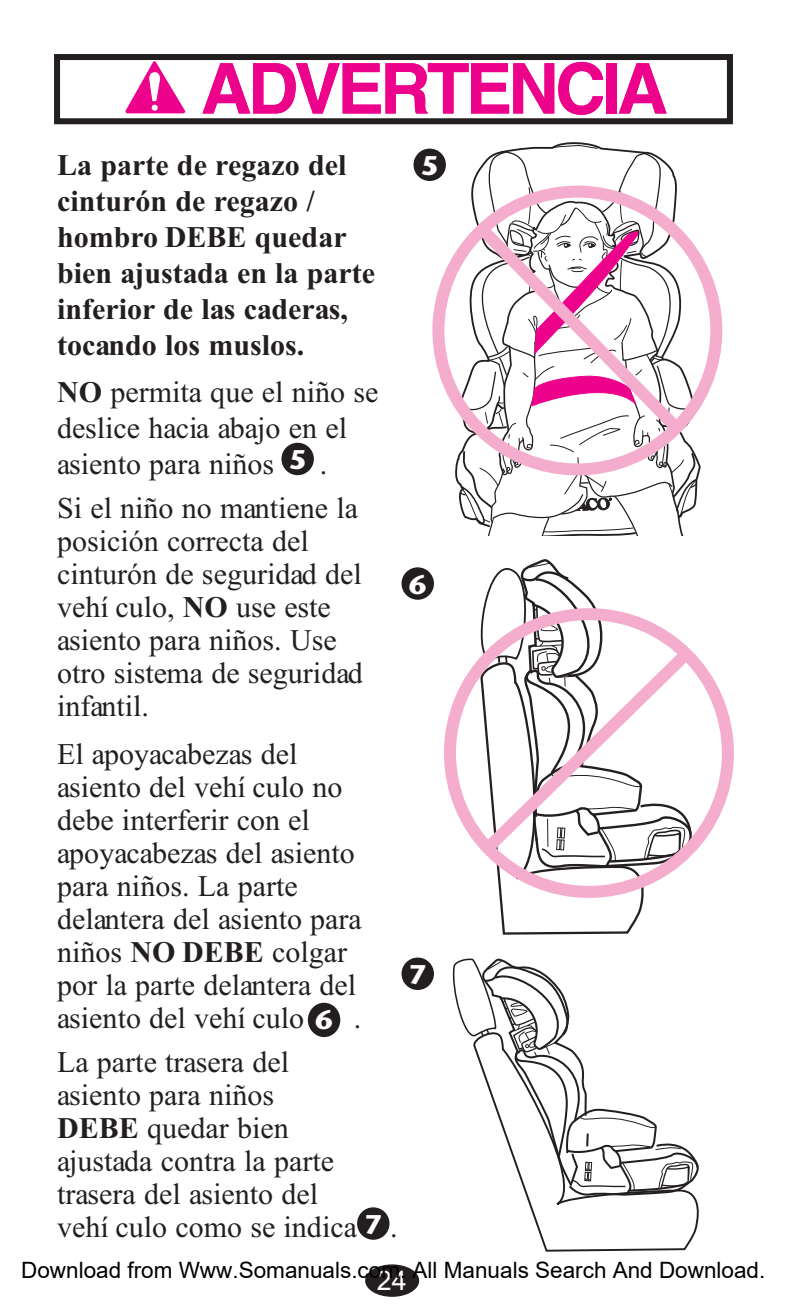
<style>
.page{position:relative;width:787px;height:1313px;background:#fff}
.page>*{position:absolute;margin:0;border:0;box-sizing:border-box;transform-origin:0 0}
.t1{font:30px/33px "Times New Roman";color:#231f20}
.t2{font:700 30px/36px "Times New Roman";color:#231f20}
.t3{font:700 27px "Stone Sans";color:#fff}
.t4{font:27px "Arial";color:#fff}
.t5{font:22.5px "Arial";color:#000}
.s1{font-weight:700}
</style>
<div class="page">
<svg style="left:458px;top:145px;width:240px;height:390px"></svg>
<svg style="left:432px;top:186px;width:290px;height:289px"></svg>
<svg style="left:466px;top:214px;width:227px;height:231px"></svg>
<svg style="left:452px;top:958px;width:247px;height:294px"></svg>
<svg style="left:499px;top:897px;width:145px;height:38px"></svg>
<svg style="left:483px;top:559px;width:113px;height:49px"></svg>
<svg style="left:444px;top:608px;width:289px;height:289px"></svg>
<svg style="left:472px;top:636px;width:231px;height:227px"></svg>
<div style="left:365px;top:1264px;width:54px;height:32px;background:#231f20;border-radius:50%"></div>
<svg style="left:202px;top:62px;width:464px;height:53px"></svg>
<svg style="left:126px;top:62px;width:59px;height:51px"></svg>
<div style="left:54px;top:54px;width:678px;height:70px;border:6px solid #231f20"></div>
<div style="left:413px;top:148px;width:33px;height:33px;background:#231f20;border-radius:50%"></div>
<div style="left:401px;top:567px;width:33px;height:32px;background:#231f20;border-radius:50%"></div>
<div style="left:401px;top:957px;width:33px;height:32px;background:#231f20;border-radius:50%"></div>
<div style="left:281px;top:442px;width:33px;height:33px;background:#231f20;border-radius:50%"></div>
<div style="left:308px;top:1002px;width:32px;height:34px;background:#231f20;border-radius:50%"></div>
<div style="left:357px;top:1207px;width:32px;height:32px;background:#231f20;border-radius:50%"></div>
<p class="t2" style="left:57px;top:147px;width:319px">La parte de regazo del cinturón de regazo / hombro DEBE quedar bien ajustada en la parte inferior de las caderas, tocando los muslos.</p>
<p class="t1" style="left:57px;top:374px;width:323px;line-height:36px"><span class="s1">NO</span> permita que el niño se deslice hacia abajo en el asiento para niños</p>
<p class="t3" style="left:289px;top:449px;width:19px">5</p>
<p class="t1" style="left:57px;top:442px;width:302px;line-height:43.8px;text-indent:263px">.<br>Si el niño no mantiene la</p>
<p class="t1" style="left:57px;top:524px;width:307px">posición correcta del cinturón de seguridad del vehí culo, <span class="s1">NO</span> use este asiento para niños. Use otro sistema de seguridad infantil.</p>
<p class="t3" style="left:421px;top:155px;width:19px">5</p>
<p class="t3" style="left:409px;top:573px;width:19px">6</p>
<p class="t1" style="left:57px;top:737px;width:306px">El apoyacabezas del asiento del vehí culo no debe interferir con el apoyacabezas del asiento para niños. La parte delantera del asiento para niños <span class="s1">NO DEBE</span> colgar por la parte delantera del asiento del vehí culo</p>
<p class="t1" style="left:354px;top:1001px;width:9px">.</p>
<p class="t1" style="left:57px;top:1045px;width:342px">La parte trasera del<br>asiento para niños<br><span class="s1">DEBE</span> quedar bien<br>ajustada contra la parte trasera del asiento del<br>vehí culo como se indica .</p>
<p class="t4" style="left:377px;top:1264px;width:32px">24</p>
<p class="t3" style="left:409px;top:963px;width:19px">7</p>
<p class="t3" style="left:315px;top:1009px;width:19px">6</p>
<p class="t3" style="left:364px;top:1213px;width:19px">7</p>
<p class="t5" style="left:21px;top:1257px;width:745px">Download from Www.Somanuals.com. All Manuals Search And Download.</p>
</div>
